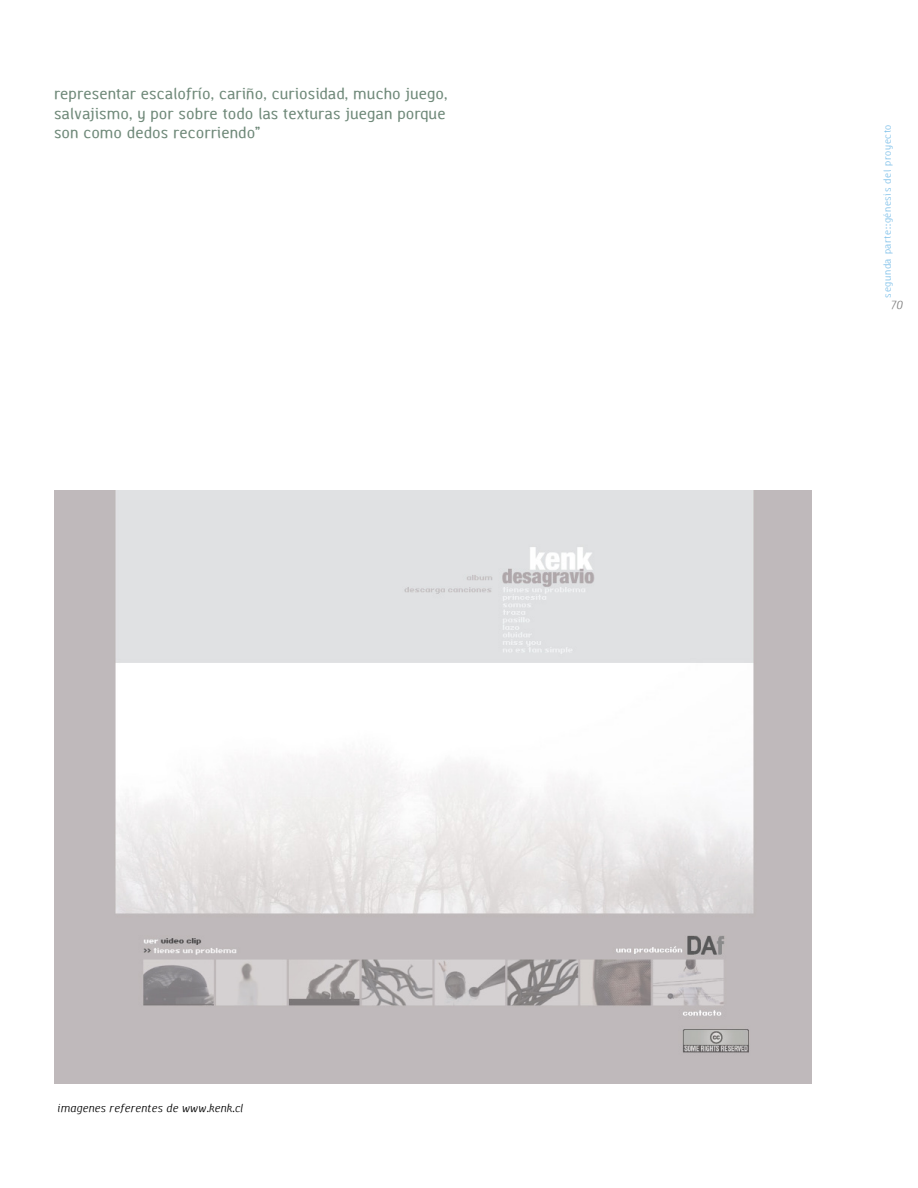
<style>
.page{position:relative;width:918px;height:1188px;background:#fff}
.page>*{position:absolute;margin:0;border:0;box-sizing:border-box;transform-origin:0 0}
.t1{font:16.5px/19.8px "Indo Sans 03";color:#6e8878;text-align:justify}
.t2{font:italic 12px "Indo Sans 03";color:#000}
.t3{font:italic 12px "Indo Sans 03";color:#808080}
.t4{font:300 10.5px "Indo Sans 03";letter-spacing:.05em;color:#78bde8}
</style>
<div class="page">
<img style="left:54px;top:491px;width:758px;height:592px">
<p class="t1" style="left:54px;top:85px;width:395px">representar escalofrío, cariño, curiosidad, mucho juego, salvajismo, y por sobre todo las texturas juegan porque son como dedos recorriendo”</p>
<p class="t2" style="left:58px;top:1102px;width:187px">imagenes referentes de www.kenk.cl</p>
<p class="t4" style="left:882px;top:298px;width:175px;rotate:-90deg">segunda parte::génesis del proyecto</p>
<p class="t3" style="left:891px;top:299px;width:13px">70</p>
</div>
